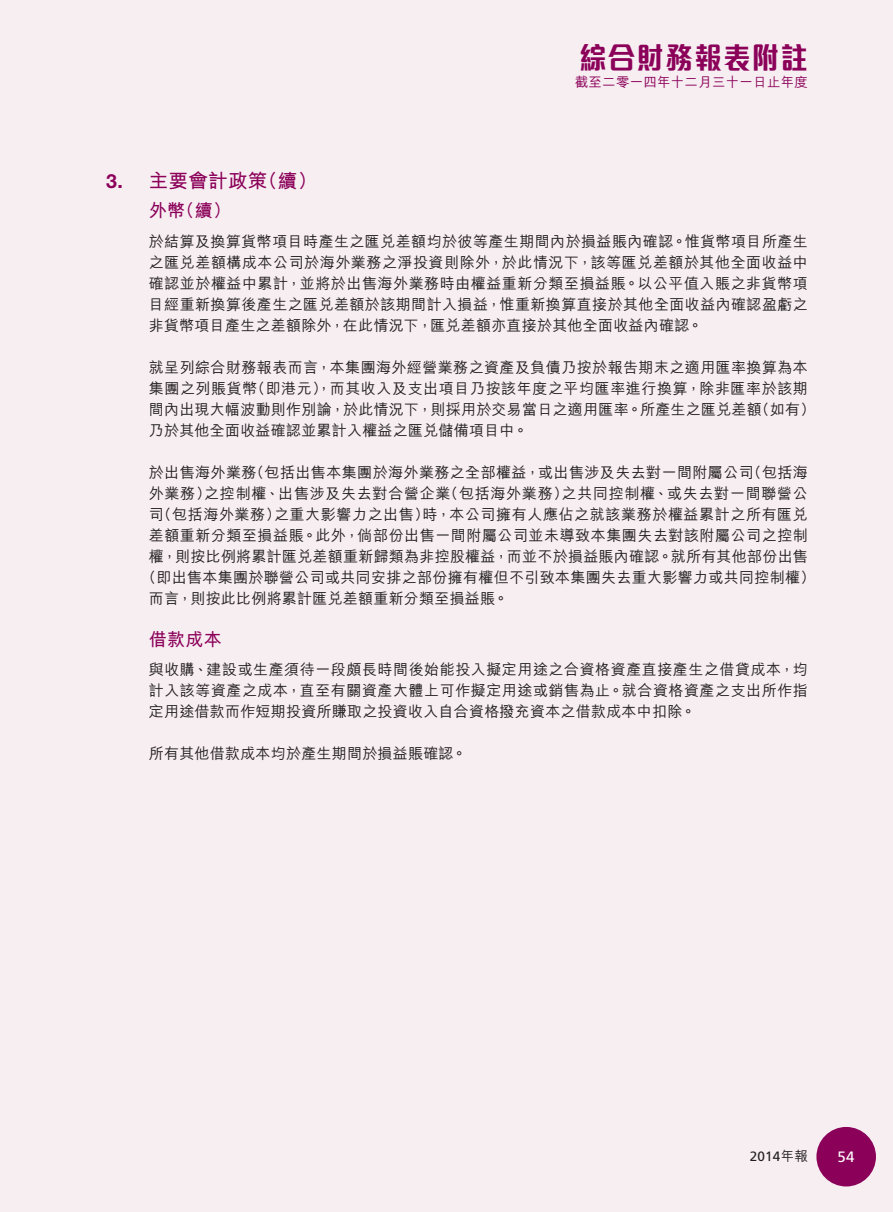
<style>
.page{position:relative;width:893px;height:1212px;background:#f7eef2}
.page>*{position:absolute;margin:0;border:0;box-sizing:border-box;transform-origin:0 0}
.t1{font:30px "M Elle HK Xbold E Ten B5 H";letter-spacing:.065em;color:#8b0159;scale:.9 1}
.t2{font:19.5px "M Hei HK Bold E Ten B5 H";letter-spacing:.015em;color:#8b0159}
.t3{font:18px "M Hei HK Bold E Ten B5 H";letter-spacing:.015em;color:#8b0159}
.t4{font:15px/21px "M Hei HK Medium E Ten B5 H";letter-spacing:.02em;color:#231f20;text-align:justify}
.t5{font:15px "M Hei HK Medium E Ten B5 H";letter-spacing:.05em;color:#231f20}
.t6{font:15px "M Hei HK Medium E Ten B5 H";letter-spacing:.04em;color:#231f20}
.t7{font:15px "Frutiger LT Std";color:#fff}
.t8{font:13.5px "M Hei HK Medium E Ten B5 H";letter-spacing:.015em;color:#8b0159}
.t9{font:13.5px "Frutiger LT Std";color:#231f20}
.s1{font-family:"Helvetica Neue LT Std";font-weight:700}
.s2{font-family:"M Hei HK Medium E Ten B5 H"}
</style>
<div class="page">
<h1 class="t1" style="left:579px;top:46px;width:255px">綜合財務報表附註</h1>
<p class="t8" style="left:575px;top:76px;width:235px">截至二零一四年十二月三十一日止年度</p>
<h2 class="t2" style="left:106px;top:173px;width:212px"><span class="s1">3.</span> 主要會計政策（續）</h2>
<p class="t3" style="left:149px;top:203px;width:84px">外幣（續）</p>
<p class="t4" style="left:149px;top:232px;width:661px">於結算及換算貨幣項目時產生之匯兌差額均於彼等產生期間內於損益賬內確認。惟貨幣項目所產生之匯兌差額構成本公司於海外業務之淨投資則除外，於此情況下，該等匯兌差額於其他全面收益中確認並於權益中累計，並將於出售海外業務時由權益重新分類至損益賬。以公平值入賬之非貨幣項目經重新換算後產生之匯兌差額於該期間計入損益，惟重新換算直接於其他全面收益內確認盈虧之非貨幣項目產生之差額除外，在此情況下，匯兌差額亦直接於其他全面收益內確認。</p>
<p class="t4" style="left:149px;top:358px;width:668px;text-align:left">就呈列綜合財務報表而言，本集團海外經營業務之資產及負債乃按於報告期末之適用匯率換算為本集團之列賬貨幣（即港元），而其收入及支出項目乃按該年度之平均匯率進行換算，除非匯率於該期間內出現大幅波動則作別論，於此情況下，則採用於交易當日之適用匯率。所產生之匯兌差額（如有）乃於其他全面收益確認並累計入權益之匯兌儲備項目中。</p>
<p class="t4" style="left:149px;top:463px;width:661px">於出售海外業務（包括出售本集團於海外業務之全部權益，或出售涉及失去對一間附屬公司（包括海</p>
<p class="t5" style="left:149px;top:487px;width:661px">外業務）之控制權、出售涉及失去對合營企業（包括海外業務）之共同控制權、或失去對一間聯營公</p>
<p class="t6" style="left:149px;top:508px;width:661px">司（包括海外業務）之重大影響力之出售）時，本公司擁有人應佔之就該業務於權益累計之所有匯兌</p>
<p class="t4" style="left:149px;top:526px;width:661px">差額重新分類至損益賬。此外，倘部份出售一間附屬公司並未導致本集團失去對該附屬公司之控制</p>
<p class="t4" style="left:149px;top:547px;width:661px">權，則按比例將累計匯兌差額重新歸類為非控股權益，而並不於損益賬內確認。就所有其他部份出售</p>
<p class="t4" style="left:141px;top:568px;width:676px">（即出售本集團於聯營公司或共同安排之部份擁有權但不引致本集團失去重大影響力或共同控制權）</p>
<p class="t4" style="left:149px;top:589px;width:361px">而言，則按此比例將累計匯兌差額重新分類至損益賬。</p>
<p class="t3" style="left:149px;top:632px;width:74px">借款成本</p>
<p class="t4" style="left:149px;top:661px;width:661px">與收購、建設或生產須待一段頗長時間後始能投入擬定用途之合資格資產直接產生之借貸成本，均計入該等資產之成本，直至有關資產大體上可作擬定用途或銷售為止。就合資格資產之支出所作指定用途借款而作短期投資所賺取之投資收入自合資格撥充資本之借款成本中扣除。</p>
<p class="t4" style="left:149px;top:745px;width:320px">所有其他借款成本均於產生期間於損益賬確認。</p>
<p class="t9" style="left:750px;top:1148px;width:60px">2014<span class="s2">年報</span></p>
<p class="t7" style="left:838px;top:1148px;width:18px">54</p>
</div>
